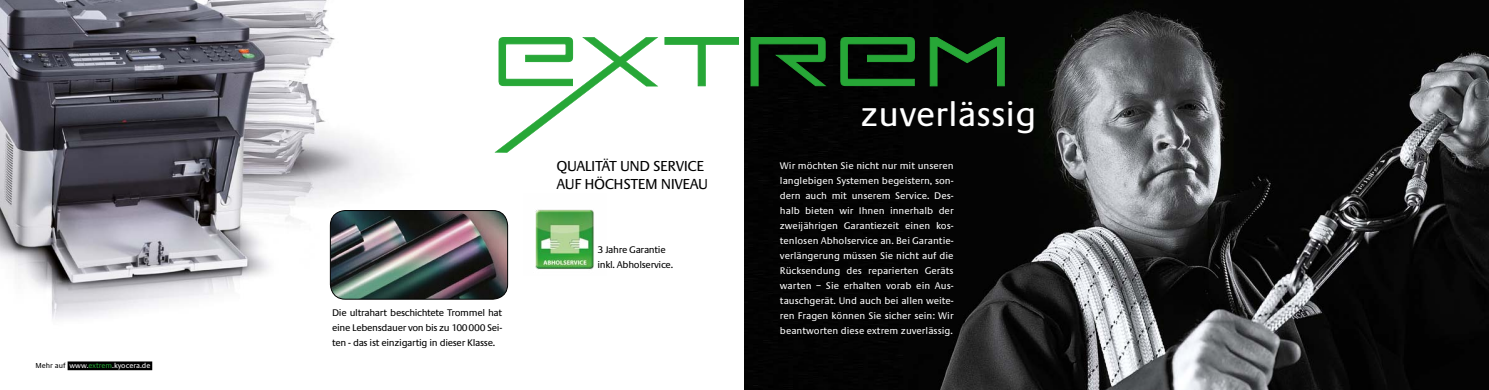
<style>
.page{position:relative;width:1489px;height:390px;background:#fff}
.page>*{position:absolute;margin:0;border:0;box-sizing:border-box;transform-origin:0 0}
.t1{font:35.5px "Praxis EF";color:#fff}
.t2{font:15px/18px "Praxis EF";letter-spacing:-.03em;color:#000}
.t3{font:10px/15px "Praxis EF";color:#fff;text-align:justify}
.t4{font:10px/15px "Praxis EF";letter-spacing:-.03em;color:#000;text-align:justify}
.t5{font:7.5px "Praxis EF";color:#fff}
.s1{color:#000}
.s2{color:#27a737}
</style>
<div class="page">
<img style="left:744px;top:0;width:744px;height:390px">
<img style="left:0;top:0;width:446px;height:371px">
<svg style="left:750px;top:37px;width:76px;height:49px;background:#114718"></svg>
<svg style="left:494px;top:37px;width:164px;height:116px"></svg>
<svg style="left:929px;top:37px;width:75px;height:49px;background:#0f3b15"></svg>
<svg style="left:664px;top:37px;width:75px;height:49px"></svg>
<svg style="left:840px;top:37px;width:74px;height:49px;background:#13501b"></svg>
<div style="left:68px;top:361px;width:84px;height:9px;background:#000"></div>
<img style="left:330px;top:210px;width:177px;height:89px">
<div style="left:330px;top:210px;width:178px;height:89px;border:1px solid #000;border-radius:15px"></div>
<img style="left:535px;top:209px;width:59px;height:61px">
<p class="t5" style="left:35px;top:361px;width:116px"><span class="s1">Mehr auf</span> www.<span class="s2">extrem</span>.kyocera.de</p>
<p class="t4" style="left:332px;top:305px;width:172px">Die ultrahart beschichtete Trommel hat eine Lebensdauer von bis zu 100000 Sei&shy;ten - das ist einzigartig in dieser Klasse.</p>
<h2 class="t2" style="left:556px;top:157px;width:151px">QUALITÄT UN D SERVICE<br>AUF HÖCH STEM NIVEAU</h2>
<p class="t4" style="left:597px;top:242px;width:77px">3 Jahre Garantie inkl. Abholservice.</p>
<h1 class="t1" style="left:860px;top:95px;width:177px">zuverlässig</h1>
<p class="t3" style="left:780px;top:158px;width:175px">Wir möchten Sie nicht nur mit unseren langlebigen Systemen begeistern, son&shy;dern auch mit unserem Service. Des&shy;halb bieten wir I hnen innerhalb der zweijährigen Garantiezeit einen kos&shy;tenlosen Abholservice an. Bei Garantie&shy;verlängerung müssen Sie nicht auf die Rücksendung des reparierten Geräts warten – Sie erhalten vorab ein Aus&shy;tauschgerät. Und auch bei allen weite&shy;ren Fragen können Sie sicher sein: Wir beantworten diese extrem zuverlässig.</p>
</div>
